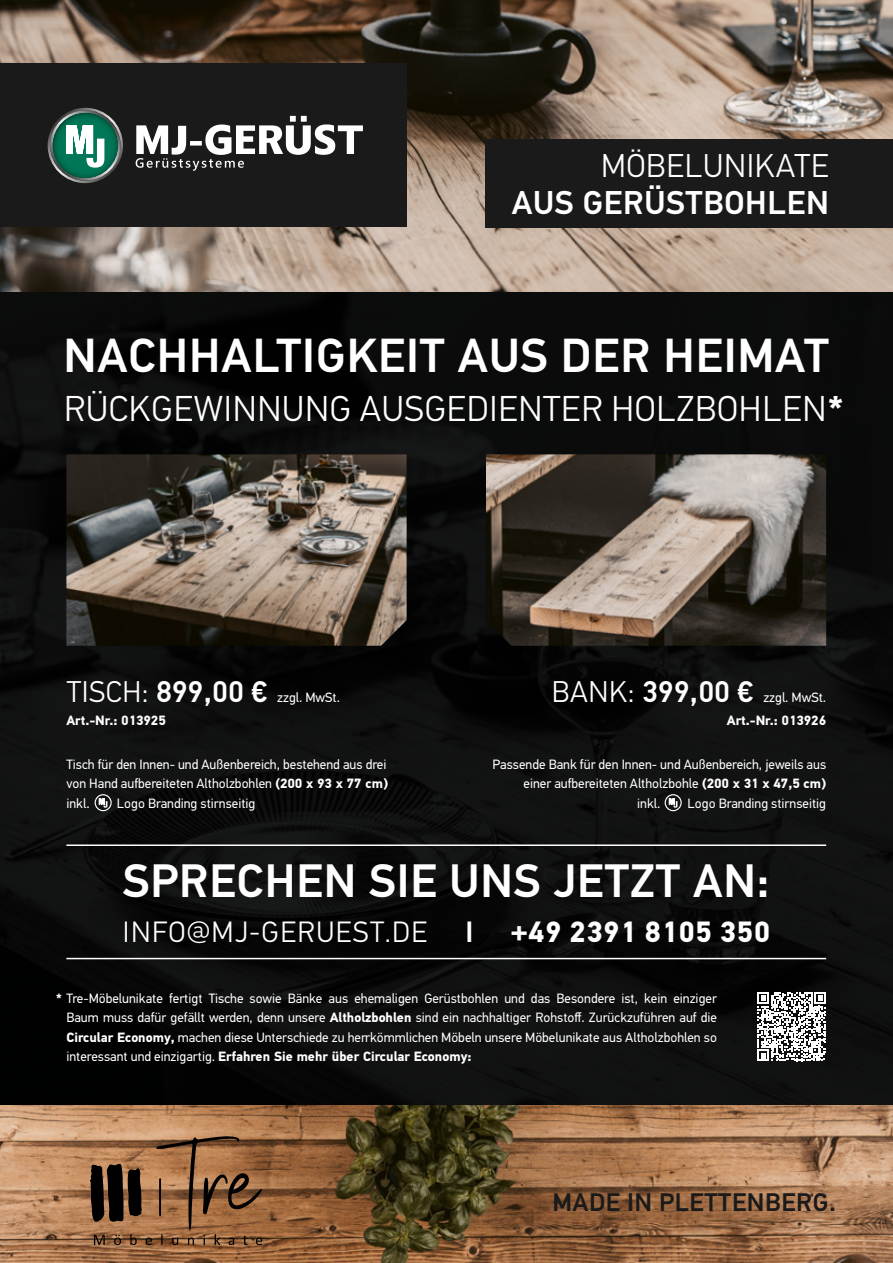
<style>
.page{position:relative;width:893px;height:1263px;background:#fff}
.page>*{position:absolute;margin:0;border:0;box-sizing:border-box;transform-origin:0 0}
.t1{font:500 47.85px "PFDIN Text Pro";letter-spacing:.02em;color:#fff}
.t2{font:500 46.95px "PFDIN Text Pro";letter-spacing:.02em;color:#fff}
.t3{font:300 36px "PFDIN Text Pro";letter-spacing:.02em;color:#fff}
.t4{font:500 33px "PFDIN Text Pro";letter-spacing:.02em;color:#fff}
.t5{font:300 33px "PFDIN Text Pro";letter-spacing:.02em;color:#fff}
.t6{font:500 30px "PFDIN Text Pro";color:#fff}
.t7{font:300 29.4px "PFDIN Text Pro";letter-spacing:.045em;color:#fff}
.t8{font:700 29.4px "PFDIN Text Pro";letter-spacing:.025em;color:#fff}
.t9{font:500 29.4px "PFDIN Text Pro";color:#fff}
.t10{font:500 25.5px "PFDIN Text Pro";letter-spacing:.02em;color:#1a1a1a}
.t11{font:13.5px/19.5px "PFDIN Text Pro";color:#fff;text-align:justify}
.t12{font:700 13.5px "PFDIN Text Pro";color:#fff}
.s1{font-weight:700}
.s2{font-weight:300}
</style>
<div class="page">
<img style="left:0;top:0;width:893px;height:1263px">
<div style="left:0;top:291px;width:893px;height:815px;background:#0c0c0c"></div>
<div style="left:0;top:64px;width:407px;height:163px;background:#1a1a1a"></div>
<div style="left:486px;top:139px;width:407px;height:88px;background:#1a1a1a"></div>
<svg style="left:90px;top:1136px;width:172px;height:109px;background:#885e3d"></svg>
<hr style="left:66px;top:844px;width:760px;height:2px;background:#fff">
<hr style="left:66px;top:958px;width:760px;height:1px;background:#fff">
<img style="left:66px;top:454px;width:341px;height:192px">
<img style="left:486px;top:454px;width:340px;height:192px">
<svg style="left:757px;top:992px;width:69px;height:69px"></svg>
<svg style="left:95px;top:794px;width:17px;height:17px"></svg>
<svg style="left:665px;top:794px;width:17px;height:17px"></svg>
<svg style="left:48px;top:108px;width:75px;height:75px"></svg>
<svg style="left:136px;top:116px;width:227px;height:55px"></svg>
<h3 class="t5" style="left:601px;top:147px;width:229px">MÖBELUNIKATE</h3>
<h3 class="t4" style="left:512px;top:183px;width:318px">AUS GERÜSTBOHLEN</h3>
<h1 class="t1" style="left:63px;top:327px;width:767px">NACHHALTIGKEIT AUS DER HEIMAT</h1>
<h3 class="t3" style="left:64px;top:388px;width:781px">RÜCKGEWINNUNG AUSGEDIENTER HOLZBOHLEN<span class="s1">*</span></h3>
<h3 class="t6" style="left:67px;top:673px;width:202px"><span class="s2">TISCH:</span> 899,00 €</h3>
<p class="t11" style="left:277px;top:687px;width:64px">zzgl. MwSt.</p>
<p class="t12" style="left:66px;top:712px;width:101px">Art.-Nr.: 013925</p>
<p class="t11" style="left:66px;top:754px;width:323px;text-align:left">Tisch für den Innen- und Außenbereich, bestehend aus drei von Hand aufbereiteten Altholzbohlen <span class="s1">(200 x 93 x 77 cm) </span>inkl.</p>
<p class="t11" style="left:117px;top:793px;width:140px">Logo Branding stirnseitig</p>
<h3 class="t6" style="left:552px;top:673px;width:203px"><span class="s2">BANK:</span> 399,00 €</h3>
<p class="t11" style="left:763px;top:687px;width:64px">zzgl. MwSt.</p>
<p class="t12" style="left:727px;top:712px;width:101px">Art.-Nr.: 013926</p>
<p class="t11" style="left:493px;top:754px;width:335px">Passende Bank für den Innen- und Außenbereich, jeweils aus</p>
<p class="t11" style="left:524px;top:774px;width:304px">einer aufbereiteten Altholzbohle <span class="s1">(200 x 31 x 47,5 cm)</span></p>
<p class="t11" style="left:637px;top:793px;width:25px">inkl.</p>
<p class="t11" style="left:688px;top:793px;width:140px">Logo Branding stirnseitig</p>
<h2 class="t2" style="left:123px;top:853px;width:648px">SPRECHEN SIE UNS JETZT AN:</h2>
<h3 class="t7" style="left:123px;top:915px;width:306px">INFO@MJ-GERUEST.DE</h3>
<h3 class="t9" style="left:465px;top:914px;width:9px">I</h3>
<h3 class="t8" style="left:511px;top:913px;width:260px">+49 2391 8105 350</h3>
<p class="t11" style="left:66px;top:988px;width:652px;text-indent:-11px"><span class="s1">*</span> Tre-Möbelunikate fertigt Tische sowie Bänke aus ehemaligen Gerüstbohlen und das Besondere ist, kein einziger Baum muss dafür gefällt werden, denn unsere <span class="s1">Altholzbohlen</span> sind ein nachhaltiger Rohstoff. Zurückzuführen auf die <span class="s1">Circular Economy,</span> machen diese Unterschiede zu herrkömmlichen Möbeln unsere Möbelunikate aus Altholzbohlen so interessant und einzigartig. <span class="s1">Erfahren Sie mehr über Circular Economy:</span></p>
<h3 class="t10" style="left:552px;top:1187px;width:285px">MADE IN PLETTENBERG.</h3>
</div>
